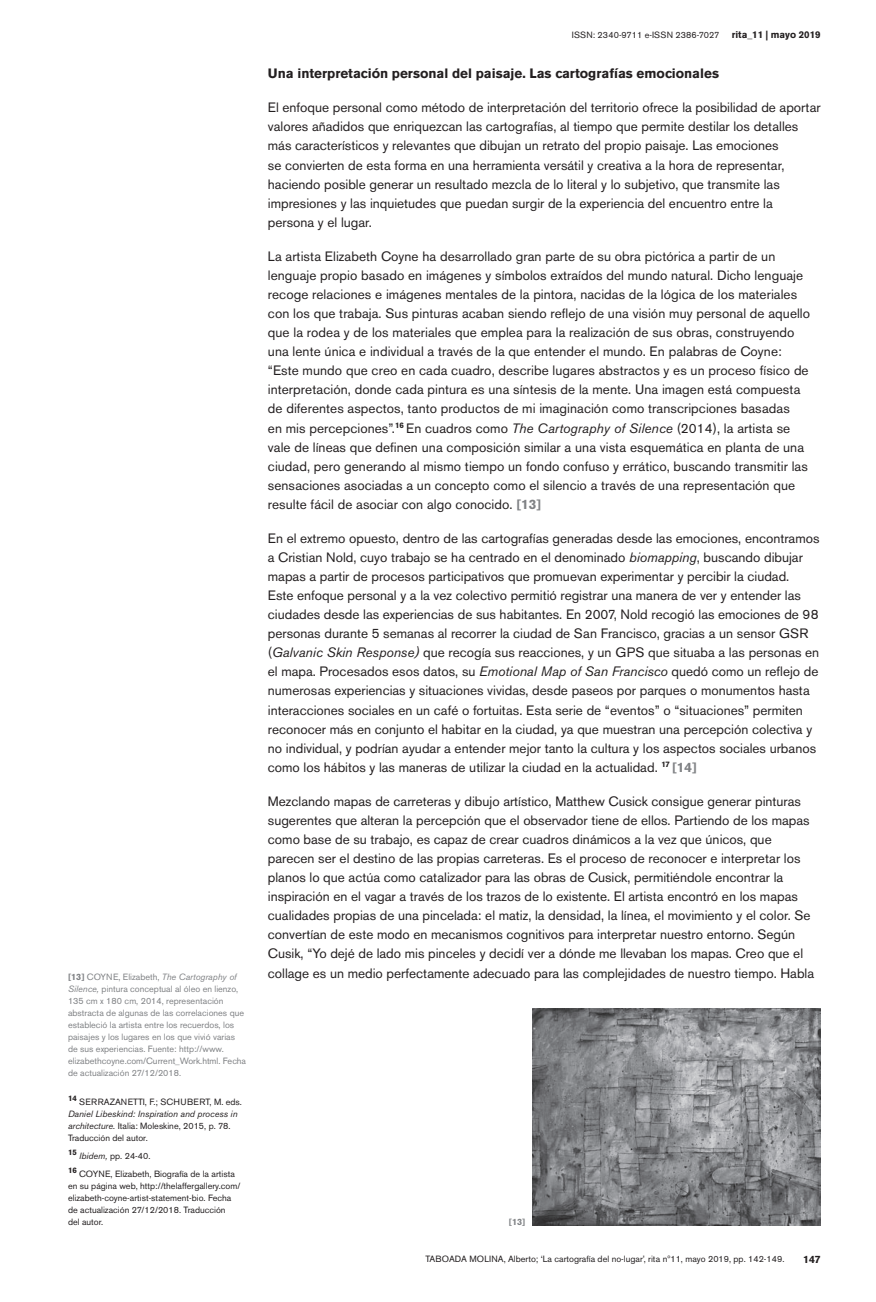
<style>
.page{position:relative;width:876px;height:1302px;background:#fff}
.page>*{position:absolute;margin:0;border:0;box-sizing:border-box;transform-origin:0 0}
.t1{font:13.5px/19px "Akzidenz Grotesk BE";color:#231f20}
.t2{font:700 13.5px "Akzidenz Grotesk BE";color:#231f20}
.t3{font:700 10.5px "Akzidenz Grotesk BE";color:#231f20}
.t4{font:700 9.75px "Akzidenz Grotesk BE";color:#231f20}
.t5{font:9px/12px "Akzidenz Grotesk BE";color:#808285}
.t6{font:9px/12px "Akzidenz Grotesk BE";color:#231f20}
.t7{font:italic 9px/12px "Akzidenz Grotesk BE";color:#231f20}
.t8{font:9px "Akzidenz Grotesk BE";letter-spacing:.02em;color:#231f20}
.t9{font:700 9px "Akzidenz Grotesk BE";color:#808285}
.t10{font:700 7.8px "Akzidenz Grotesk BE";color:#231f20}
.s1{font-weight:700}
.s2{font-style:italic}
.s3{font-style:normal}
.s4{font-weight:700;color:#808285}
</style>
<div class="page">
<img style="left:533px;top:1008px;width:288px;height:217px">
<p class="t5" style="left:68px;top:970px;width:179px"><span class="s1">[13]</span> COYNE, Elizabeth, <span class="s2">The Cartography of Silence,</span> pintura conceptual al óleo en lienzo, 135 cm x 180 cm, 2014, representación abstracta de algunas de las correlaciones que estableció la artista entre los recuerdos, los paisajes y los lugares en los que vivió varias de sus experiencias. Fuente: http://www. elizabethcoyne.com/Current_Work.html. Fecha de actualización 27/12/2018.</p>
<p class="t10" style="left:68px;top:1093px;width:10px">14</p>
<p class="t8" style="left:79px;top:1096px;width:164px">SERRAZANETTI, F.; SCHUBERT, M. eds.</p>
<p class="t7" style="left:68px;top:1107px;width:171px">Daniel Libeskind: Inspiration and process in architecture. <span class="s3">Italia: Moleskine, 2015, p. 78.<br>Traducción del autor.</span></p>
<p class="t10" style="left:68px;top:1147px;width:10px">15</p>
<p class="t6" style="left:79px;top:1149px;width:73px"><span class="s2">Ibidem,</span> pp. 24-40.</p>
<p class="t10" style="left:68px;top:1165px;width:10px">16</p>
<p class="t6" style="left:68px;top:1167px;width:174px;text-indent:11px">COYNE, Elizabeth, Biografía de la artista en su página web, http://thelaffergallery.com/ elizabeth-coyne-artist-statement-bio. Fecha de actualización 27/12/2018. Traducción<br>del autor.</p>
<p class="t8" style="left:572px;top:29px;width:149px">ISSN: 2340-9711 e-ISSN 2386-7027</p>
<p class="t4" style="left:732px;top:29px;width:90px">rita_11 | mayo 2019</p>
<p class="t2" style="left:268px;top:66px;width:453px">Una interpretación personal del paisaje. Las cartografías emocionales</p>
<p class="t1" style="left:268px;top:98px;width:554px">El enfoque personal como método de interpretación del territorio ofrece la posibilidad de aportar valores añadidos que enriquezcan las cartografías, al tiempo que permite destilar los detalles más característicos y relevantes que dibujan un retrato del propio paisaje. Las emociones<br>se convierten de esta forma en una herramienta versátil y creativa a la hora de representar, haciendo posible generar un resultado mezcla de lo literal y lo subjetivo, que transmite las impresiones y las inquietudes que puedan surgir de la experiencia del encuentro entre la persona y el lugar.</p>
<p class="t1" style="left:268px;top:246px;width:544px">La artista Elizabeth Coyne ha desarrollado gran parte de su obra pictórica a partir de un lenguaje propio basado en imágenes y símbolos extraídos del mundo natural. Dicho lenguaje recoge relaciones e imágenes mentales de la pintora, nacidas de la lógica de los materiales con los que trabaja. Sus pinturas acaban siendo reflejo de una visión muy personal de aquello que la rodea y de los materiales que emplea para la realización de sus obras, construyendo una lente única e individual a través de la que entender el mundo. En palabras de Coyne: “Este mundo que creo en cada cuadro, describe lugares abstractos y es un proceso físico de interpretación, donde cada pintura es una síntesis de la mente. Una imagen está compuesta de diferentes aspectos, tanto productos de mi imaginación como transcripciones basadas<br>en mis percepciones”.<sup>16</sup> En cuadros como <span class="s2">The Cartography of Silence</span> (2014), la artista se vale de líneas que definen una composición similar a una vista esquemática en planta de una ciudad, pero generando al mismo tiempo un fondo confuso y errático, buscando transmitir las sensaciones asociadas a un concepto como el silencio a través de una representación que resulte fácil de asociar con algo conocido. <span class="s4">[13]</span></p>
<p class="t1" style="left:268px;top:528px;width:553px">En el extremo opuesto, dentro de las cartografías generadas desde las emociones, encontramos a Cristian Nold, cuyo trabajo se ha centrado en el denominado <span class="s2">biomapping</span>, buscando dibujar mapas a partir de procesos participativos que promuevan experimentar y percibir la ciudad.<br>Este enfoque personal y a la vez colectivo permitió registrar una manera de ver y entender las ciudades desde las experiencias de sus habitantes. En 2007, Nold recogió las emociones de 98 personas durante 5 semanas al recorrer la ciudad de San Francisco, gracias a un sensor GSR (<span class="s2">Galvanic Skin Response)</span> que recogía sus reacciones, y un GPS que situaba a las personas en el mapa. Procesados esos datos, su <span class="s2">Emotional Map of San Francisco</span> quedó como un reflejo de numerosas experiencias y situaciones vividas, desde paseos por parques o monumentos hasta interacciones sociales en un café o fortuitas. Esta serie de “eventos” o “situaciones” permiten reconocer más en conjunto el habitar en la ciudad, ya que muestran una percepción colectiva y no individual, y podrían ayudar a entender mejor tanto la cultura y los aspectos sociales urbanos como los hábitos y las maneras de utilizar la ciudad en la actualidad. <sup>17</sup> <span class="s4">[14]</span></p>
<p class="t1" style="left:268px;top:791px;width:548px">Mezclando mapas de carreteras y dibujo artístico, Matthew Cusick consigue generar pinturas sugerentes que alteran la percepción que el observador tiene de ellos. Partiendo de los mapas como base de su trabajo, es capaz de crear cuadros dinámicos a la vez que únicos, que parecen ser el destino de las propias carreteras. Es el proceso de reconocer e interpretar los planos lo que actúa como catalizador para las obras de Cusick, permitiéndole encontrar la inspiración en el vagar a través de los trazos de lo existente. El artista encontró en los mapas cualidades propias de una pincelada: el matiz, la densidad, la línea, el movimiento y el color. Se convertían de este modo en mecanismos cognitivos para interpretar nuestro entorno. Según Cusik, “Yo dejé de lado mis pinceles y decidí ver a dónde me llevaban los mapas. Creo que el collage es un medio perfectamente adecuado para las complejidades de nuestro tiempo. Habla</p>
<p class="t9" style="left:509px;top:1216px;width:18px">[13]</p>
<p class="t6" style="left:426px;top:1252px;width:360px">TABOADA MOLINA, Alberto; ‘La cartografía del no-lugar’, rita nº11, mayo 2019, pp. 142-149.</p>
<p class="t3" style="left:803px;top:1252px;width:19px">147</p>
</div>
